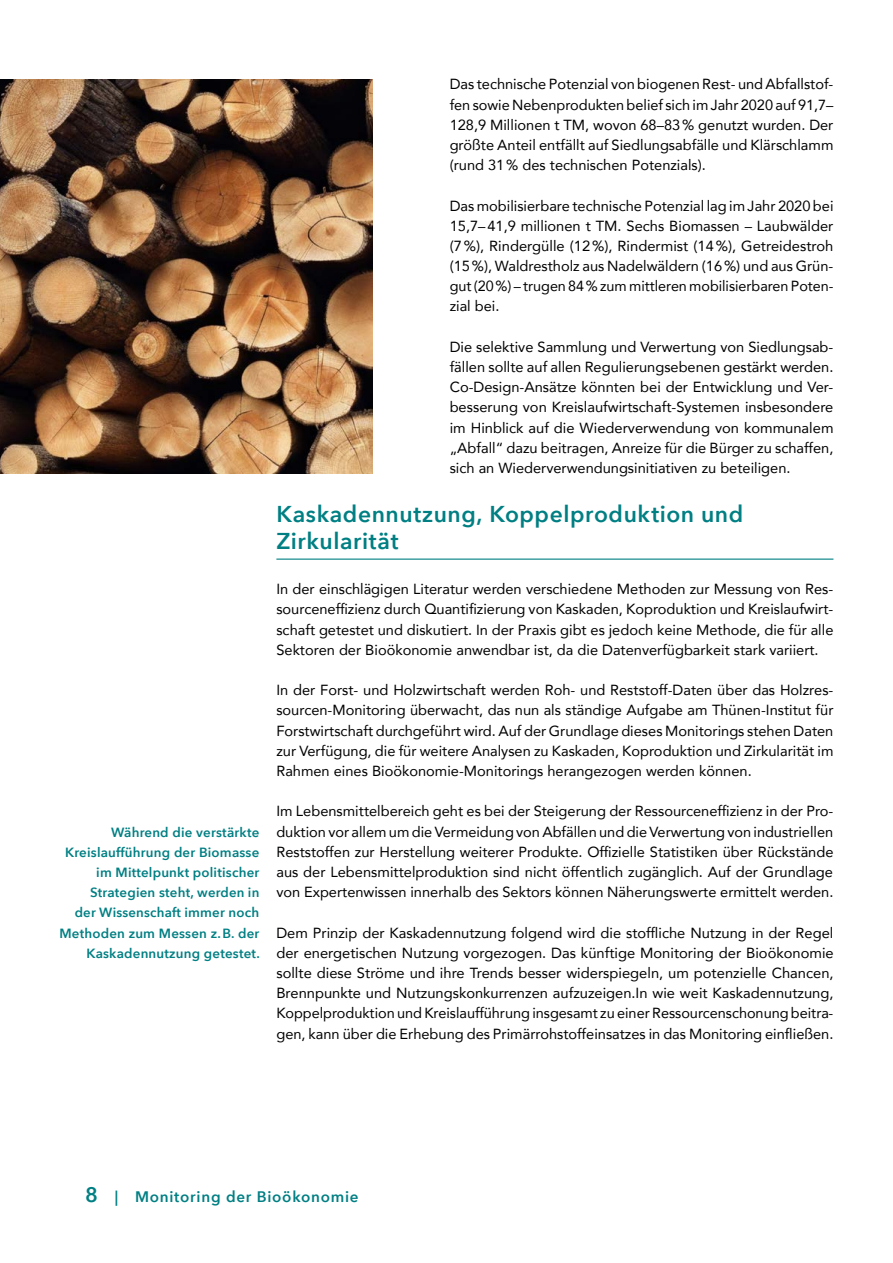
<style>
.page{position:relative;width:893px;height:1263px;background:#fff}
.page>*{position:absolute;margin:0;border:0;box-sizing:border-box;transform-origin:0 0}
.h4_Key_messeges_Spaltenspanne{font:600 22.8px/27px "Avenir Next";letter-spacing:.025em;color:#007f83}
.t1{font:600 15.15px "Avenir Next";letter-spacing:.05em;color:#007f83}
.Lauftext_10_14{font:14.7px/20.2px "Avenir";color:#000;text-align:justify}
.Bildtext_Marginal_8_12_5{font:600 13.35px/20.2px "Avenir Next";letter-spacing:.015em;color:#007f83;text-align:right}
.s1{font-size:21px}
</style>
<div class="page">
<hr style="left:276px;top:558px;width:557px;height:2px;background:#007f83">
<img style="left:0;top:80px;width:372px;height:393px">
<p class="Bildtext_Marginal_8_12_5" style="left:59px;top:821px;width:202px">Während die verstärkte<br>Kreislaufführung der Biomasse im Mittelpunkt politischer<br>Strategien steht, werden in<br>der Wissenschaft immer noch<br>Methoden zum Messen z.B. der<br>Kaskadennutzung getestet.</p>
<p class="Lauftext_10_14" style="left:450px;top:74px;width:385px">Das technische Potenzial von biogenen Rest- und Abfallstof&shy;fen sowie Nebenprodukten belief sich im Jahr 2020 auf 91,7– 128,9 Millionen t TM, wovon 68–83% genutzt wurden. Der größte Anteil entfällt auf Siedlungsabfälle und Klärschlamm (rund 31% des technischen Potenzials).</p>
<p class="Lauftext_10_14" style="left:450px;top:195px;width:385px">Das mobilisierbare technische Potenzial lag im Jahr 2020 bei 15,7–41,9 millionen t TM. Sechs Biomassen – Laubwälder (7%), Rindergülle (12%), Rindermist (14%), Getreidestroh (15%), Waldrestholz aus Nadelwäldern (16%) und aus Grün&shy;gut (20%) – trugen 84% zum mittleren mobilisierbaren Poten&shy;zial bei.</p>
<p class="Lauftext_10_14" style="left:450px;top:336px;width:385px">Die selektive Sammlung und Verwertung von Siedlungsab&shy;fällen sollte auf allen Regulierungsebenen gestärkt werden.<br>Co-Design-Ansätze könnten bei der Entwicklung und Ver&shy;besserung von Kreislaufwirtschaft-Systemen insbesondere im Hinblick auf die Wiederverwendung von kommunalem „Abfall“ dazu beitragen, Anreize für die Bürger zu schaffen, sich an Wiederverwendungsinitiativen zu beteiligen.</p>
<h4 class="h4_Key_messeges_Spaltenspanne" style="left:276px;top:500px;width:468px">Kaskadennutzung, Koppelproduktion und<br>Zirkularität</h4>
<p class="Lauftext_10_14" style="left:276px;top:579px;width:559px">In der einschlägigen Literatur werden verschiedene Methoden zur Messung von Res&shy;sourceneffizienz durch Quantifizierung von Kaskaden, Koproduktion und Kreislaufwirt&shy;schaft getestet und diskutiert. In der Praxis gibt es jedoch keine Methode, die für alle Sektoren der Bioökonomie anwendbar ist, da die Datenverfügbarkeit stark variiert.</p>
<p class="Lauftext_10_14" style="left:276px;top:680px;width:559px">In der Forst- und Holzwirtschaft werden Roh- und Reststoff-Daten über das Holzres&shy;sourcen-Monitoring überwacht, das nun als ständige Aufgabe am Thünen-Institut für Forstwirtschaft durchgeführt wird. Auf der Grundlage dieses Monitorings stehen Daten zur Verfügung, die für weitere Analysen zu Kaskaden, Koproduktion und Zirkularität im Rahmen eines Bioökonomie-Monitorings herangezogen werden können.</p>
<p class="Lauftext_10_14" style="left:276px;top:801px;width:559px">Im Lebensmittelbereich geht es bei der Steigerung der Ressourceneffizienz in der Pro&shy;duktion vor allem um die Vermeidung von Abfällen und die Verwertung von industriellen Reststoffen zur Herstellung weiterer Produkte. Offizielle Statistiken über Rückstände aus der Lebensmittelproduktion sind nicht öffentlich zugänglich. Auf der Grundlage von Expertenwissen innerhalb des Sektors können Näherungswerte ermittelt werden.</p>
<p class="Lauftext_10_14" style="left:276px;top:922px;width:559px">Dem Prinzip der Kaskadennutzung folgend wird die stoffliche Nutzung in der Regel der energetischen Nutzung vorgezogen. Das künftige Monitoring der Bioökonomie sollte diese Ströme und ihre Trends besser widerspiegeln, um potenzielle Chancen, Brennpunkte und Nutzungskonkurrenzen aufzuzeigen.In wie weit Kaskadennutzung, Koppelproduktion und Kreislaufführung insgesamt zu einer Ressourcenschonung beitra&shy;gen, kann über die Erhebung des Primärrohstoffeinsatzes in das Monitoring einfließen.</p>
<p class="t1" style="left:85px;top:1184px;width:275px"><span class="s1">8</span> | Monitoring der Bioökonomie</p>
</div>
